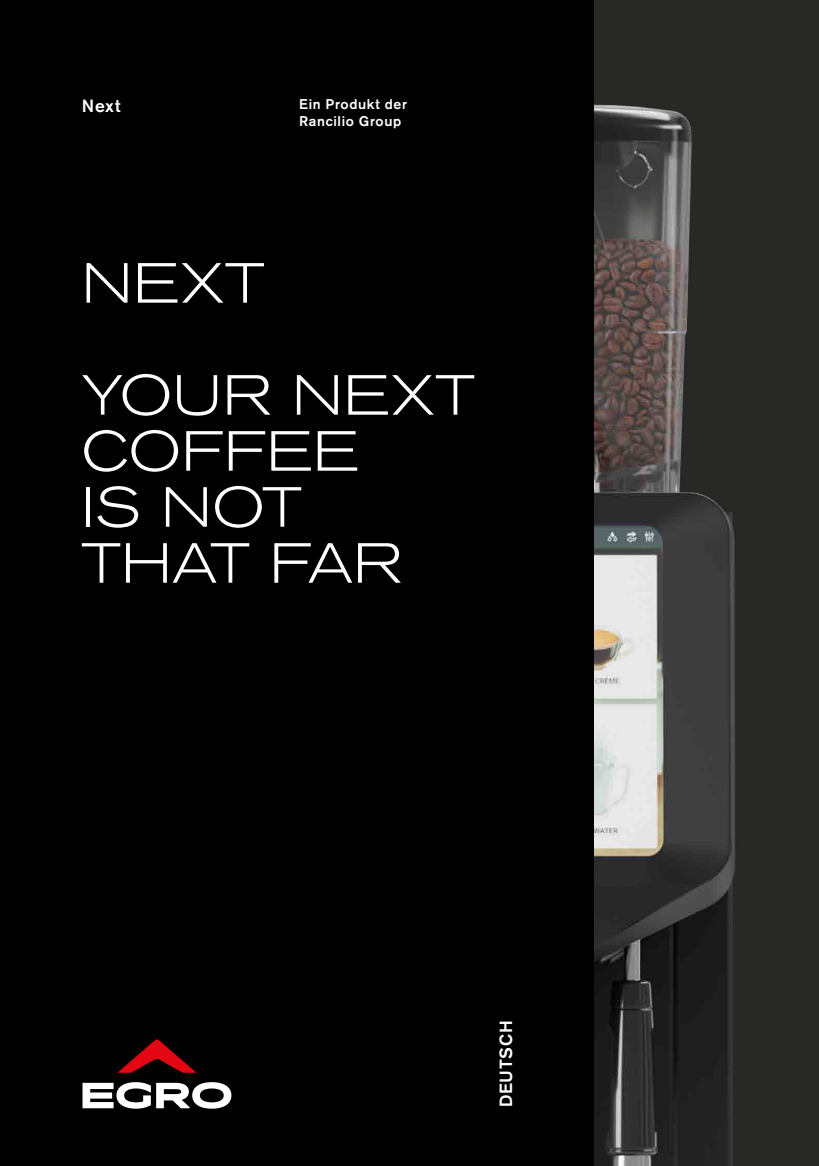
<style>
.page{position:relative;width:819px;height:1166px;background:#fff}
.page>*{position:absolute;margin:0;border:0;box-sizing:border-box;transform-origin:0 0}
.t1{font:300 expanded 56px/56px "Akzidenz Grotesk BQ";letter-spacing:.015em;color:#fff}
.t2{font:500 17.5px "Akzidenz Grotesk BQ";letter-spacing:.04em;color:#fff}
.t3{font:500 14px/16.8px "Akzidenz Grotesk BQ";letter-spacing:.045em;color:#fff}
</style>
<div class="page">
<img style="left:594px;top:0;width:225px;height:1166px">
<div style="left:0;top:0;width:594px;height:1166px;background:#000"></div>
<svg style="left:82px;top:1082px;width:149px;height:26px"></svg>
<svg style="left:117px;top:1039px;width:79px;height:34px"></svg>
<p class="t2" style="left:82px;top:95px;width:40px">Next</p>
<p class="t3" style="left:299px;top:96px;width:109px">Ein Produkt der<br>Rancilio Group</p>
<p class="t1" style="left:82px;top:227px;width:394px;line-height:112px">NEXT<br>YOUR NEXT</p>
<p class="t1" style="left:82px;top:423px;width:322px">COFFEE<br>IS NOT<br>THAT FAR</p>
<p class="t2" style="left:495px;top:1107px;width:88px;rotate:-90deg">DEUTSCH</p>
</div>
